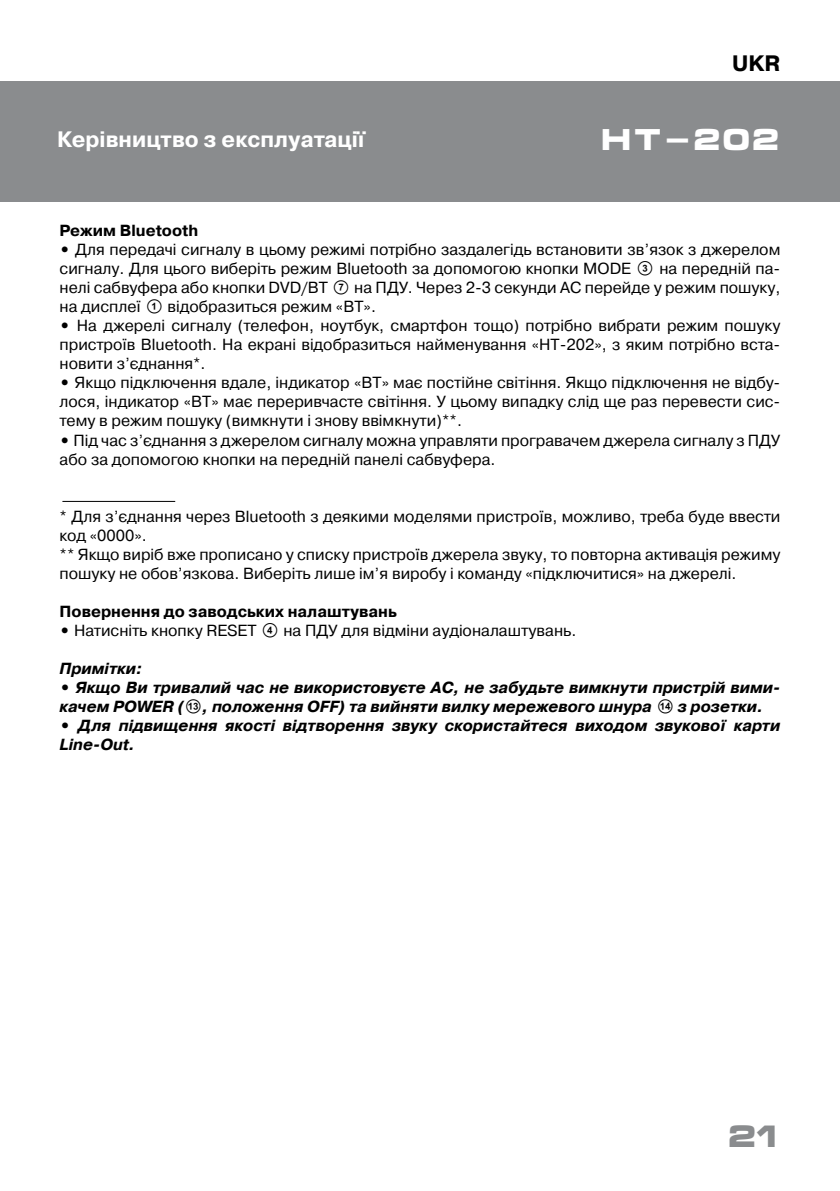
<style>
.page{position:relative;width:840px;height:1191px;background:#fff}
.page>*{position:absolute;margin:0;border:0;box-sizing:border-box;transform-origin:0 0}
.t1{font:700 30px "Micra";color:#8a8c8e}
.t2{font:700 29.2px "Micra";color:#fff}
.t3{font:700 22.2px "Pragmatica";color:#fff}
.t4{font:700 22.2px "Pragmatica";color:#000}
.t5{font:16px/19px "Pragmatica";color:#000;text-align:justify}
.t6{font:italic 700 16px/19px "Pragmatica";color:#000}
.t7{font:700 16px "Pragmatica";color:#000}
.s1{font-weight:700}
.s2{font-family:"SVEN"}
.s3{font-family:"SVEN";font-weight:400;font-style:normal}
</style>
<div class="page">
<div style="left:0;top:81px;width:839px;height:120px;background:#8a8c8e"></div>
<hr style="left:62px;top:501px;width:113px;height:1px;background:#000">
<h3 class="t4" style="left:731px;top:49px;width:50px">UKR</h3>
<h3 class="t3" style="left:57px;top:124px;width:308px">Керівництво з експлуатації</h3>
<h2 class="t2" style="left:600px;top:124px;width:181px">HT-202</h2>
<p class="t7" style="left:60px;top:220px;width:140px">Режим Bluetooth</p>
<p class="t5" style="left:60px;top:240px;width:722px"><span class="s1">•</span> Для передачі сигналу в цьому режимі потрібно заздалегідь встановити зв’язок з джерелом сигналу. Для цього виберіть режим Bluetooth за допомогою кнопки MODE <span class="s2">C</span> на передній па&shy;нелі сабвуфера або кнопки DVD/BT <span class="s2">G</span> на ПДУ. Через 2-3 секунди АС перейде у режим пошуку, на дисплеї <span class="s2">A</span> відобразиться режим «BT».</p>
<p class="t5" style="left:60px;top:316px;width:722px"><span class="s1">•</span> На джерелі сигналу (телефон, ноутбук, смартфон тощо) потрібно вибрати режим пошуку пристроїв Bluetooth. На екрані відобразиться найменування «HT-202», з яким потрібно вста&shy;новити з’єднання*.</p>
<p class="t5" style="left:60px;top:374px;width:722px"><span class="s1">•</span> Якщо підключення вдале, індикатор «BT» має постійне світіння. Якщо підключення не відбу&shy;лося, індикатор «BT» має переривчасте світіння. У цьому випадку слід ще раз перевести сис&shy;тему в режим пошуку (вимкнути і знову ввімкнути)**.</p>
<p class="t5" style="left:60px;top:431px;width:722px"><span class="s1">•</span> Під час з’єднання з джерелом сигналу можна управляти програвачем джерела сигналу з ПДУ або за допомогою кнопки на передній панелі сабвуфера.</p>
<p class="t5" style="left:60px;top:507px;width:722px;text-align:left">* Для з’єднання через Bluetooth з деякими моделями пристроїв, можливо, треба буде ввести код «0000».<br>** Якщо виріб вже прописано у списку пристроїв джерела звуку, то повторна активація режиму пошуку не обов’язкова. Виберіть лише ім’я виробу і команду «підключитися» на джерелі.</p>
<p class="t7" style="left:60px;top:601px;width:338px">Повернення до заводських налаштувань</p>
<p class="t5" style="left:60px;top:621px;width:518px"><span class="s1">•</span> Натисніть кнопку RESET <span class="s2">D</span> на ПДУ для відміни аудіоналаштувань.</p>
<p class="t6" style="left:60px;top:660px;width:84px">Примітки:</p>
<p class="t6" style="left:60px;top:679px;width:721px">• Якщо Ви тривалий час не використовуєте АС, не забудьте вимкнути пристрій вими&shy;качем POWER (<span class="s3">M</span>, положення OFF) та вийняти вилку мережевого шнура <span class="s3">N</span> з розетки.</p>
<p class="t6" style="left:60px;top:717px;width:721px">• Для підвищення якості відтворення звуку скористайтеся виходом звукової карти<br>Line-Out.</p>
<h1 class="t1" style="left:726px;top:1120px;width:56px">21</h1>
</div>
